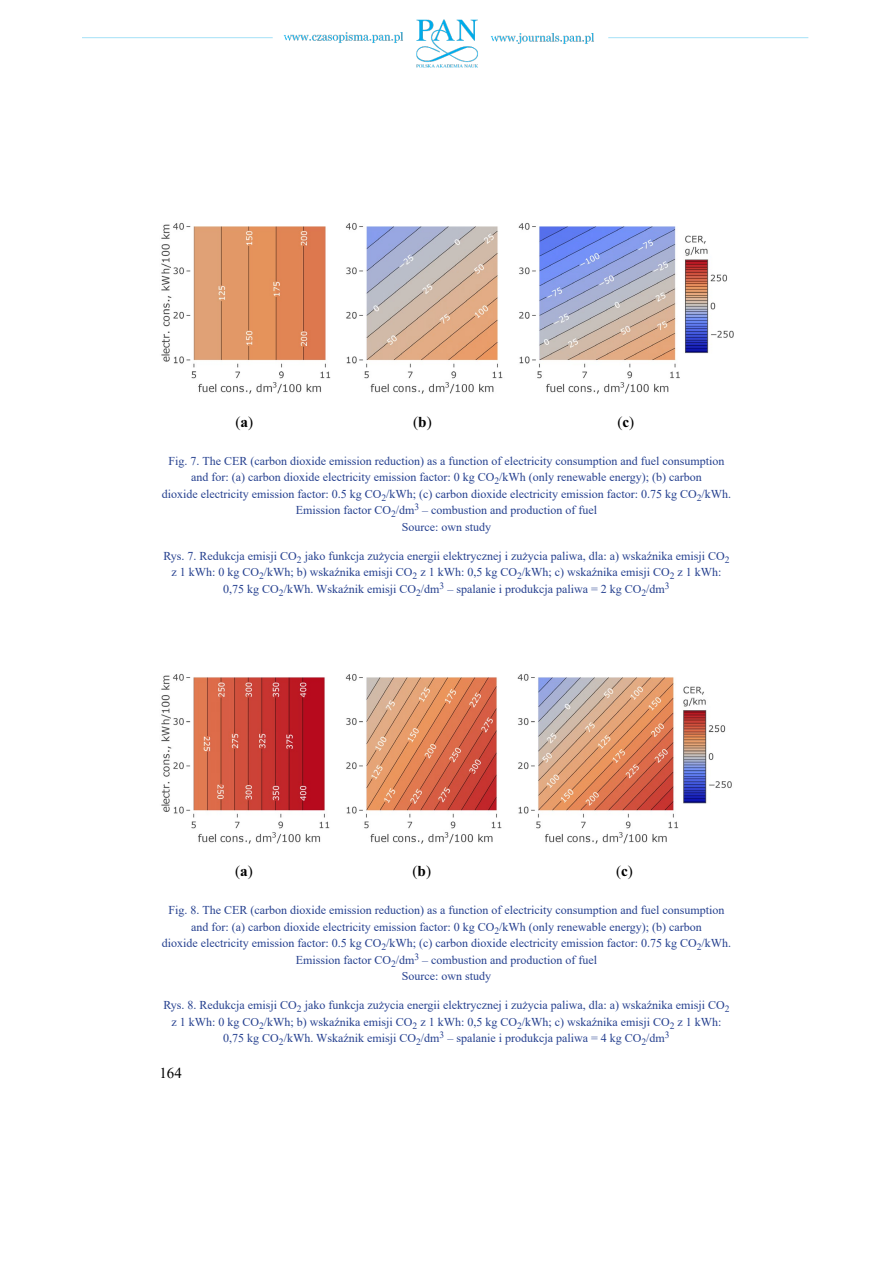
<style>
.page{position:relative;width:893px;height:1263px;background:#fff}
.page>*{position:absolute;margin:0;border:0;box-sizing:border-box;transform-origin:0 0}
.t1{font:15.3px "Times New Roman";color:#000}
.t2{font:15.15px "Times New Roman";color:#000}
.t3{font:15px "Times New Roman";color:#000}
.t4{font:12px/16.5px "Times New Roman";color:#25408f;text-align:center}
.s1{font-weight:700}
</style>
<div class="page">
<img style="left:82px;top:19px;width:727px;height:49px">
<img style="left:161px;top:222px;width:170px;height:172px">
<img style="left:345px;top:222px;width:158px;height:172px">
<img style="left:518px;top:222px;width:215px;height:172px">
<img style="left:161px;top:673px;width:169px;height:171px">
<img style="left:345px;top:673px;width:157px;height:171px">
<img style="left:517px;top:673px;width:215px;height:171px">
<p class="t1" style="left:236px;top:416px;width:19px">(<span class="s1">a</span>)</p>
<p class="t1" style="left:413px;top:416px;width:20px">(<span class="s1">b</span>)</p>
<p class="t1" style="left:617px;top:416px;width:18px">(<span class="s1">c</span>)</p>
<p class="t4" style="left:162px;top:452px;width:571px">Fig. 7. The CER (carbon dioxide emission reduction) as a function of electricity consumption and fuel consumption and for: (a) carbon dioxide electricity emission factor: 0 kg CO<sub>2</sub>/kWh (only renewable energy); (b) carbon<br>dioxide electricity emission factor: 0.5 kg CO<sub>2</sub>/kWh; (c) carbon dioxide electricity emission factor: 0.75 kg CO<sub>2</sub>/kWh.<br>Emission factor CO<sub>2</sub>/dm<sup>3</sup> – combustion and production of fuel<br>Source: own study</p>
<p class="t4" style="left:163px;top:547px;width:568px">Rys. 7. Redukcja emisji CO<sub>2</sub> jako funkcja zużycia energii elektrycznej i zużycia paliwa, dla: a) wskaźnika emisji CO<sub>2 </sub>z 1 kWh: 0 kg CO<sub>2</sub>/kWh; b) wskaźnika emisji CO<sub>2</sub> z 1 kWh: 0,5 kg CO<sub>2</sub>/kWh; c) wskaźnika emisji CO<sub>2</sub> z 1 kWh:<br>0,75 kg CO<sub>2</sub>/kWh. Wskaźnik emisji CO<sub>2</sub>/dm<sup>3</sup> – spalanie i produkcja paliwa = 2 kg CO<sub>2</sub>/dm<sup>3</sup></p>
<p class="t2" style="left:235px;top:866px;width:19px">(<span class="s1">a</span>)</p>
<p class="t2" style="left:412px;top:866px;width:20px">(<span class="s1">b</span>)</p>
<p class="t2" style="left:616px;top:866px;width:18px">(<span class="s1">c</span>)</p>
<p class="t4" style="left:162px;top:901px;width:571px">Fig. 8. The CER (carbon dioxide emission reduction) as a function of electricity consumption and fuel consumption and for: (a) carbon dioxide electricity emission factor: 0 kg CO<sub>2</sub>/kWh (only renewable energy); (b) carbon<br>dioxide electricity emission factor: 0.5 kg CO<sub>2</sub>/kWh; (c) carbon dioxide electricity emission factor: 0.75 kg CO<sub>2</sub>/kWh.<br>Emission factor CO<sub>2</sub>/dm<sup>3</sup> – combustion and production of fuel<br>Source: own study</p>
<p class="t4" style="left:163px;top:997px;width:568px">Rys. 8. Redukcja emisji CO<sub>2</sub> jako funkcja zużycia energii elektrycznej i zużycia paliwa, dla: a) wskaźnika emisji CO<sub>2 </sub>z 1 kWh: 0 kg CO<sub>2</sub>/kWh; b) wskaźnika emisji CO<sub>2</sub> z 1 kWh: 0,5 kg CO<sub>2</sub>/kWh; c) wskaźnika emisji CO<sub>2</sub> z 1 kWh:<br>0,75 kg CO<sub>2</sub>/kWh. Wskaźnik emisji CO<sub>2</sub>/dm<sup>3</sup> – spalanie i produkcja paliwa = 4 kg CO<sub>2</sub>/dm<sup>3</sup></p>
<p class="t3" style="left:159px;top:1062px;width:24px">164</p>
</div>
